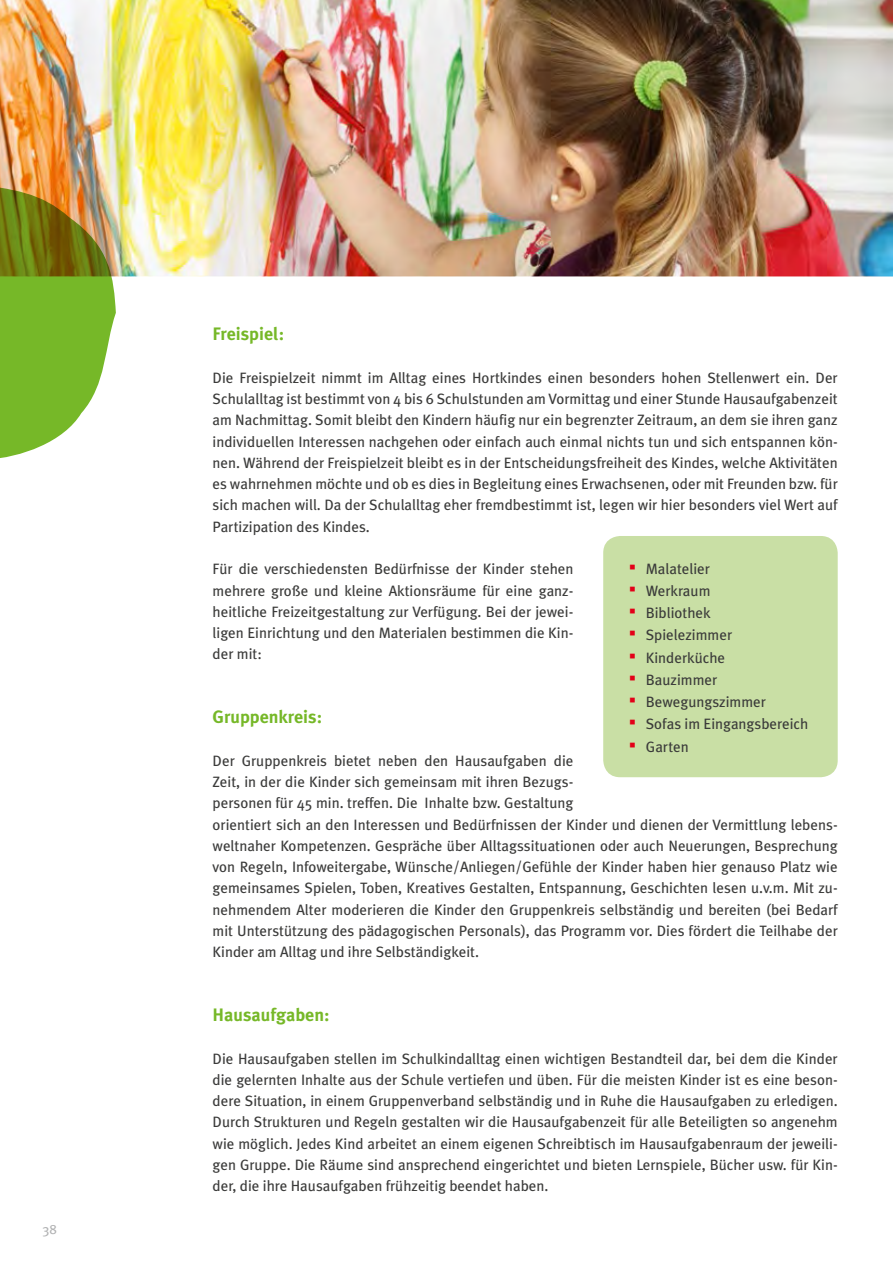
<style>
.page{position:relative;width:893px;height:1263px;background:#fff}
.page>*{position:absolute;margin:0;border:0;box-sizing:border-box;transform-origin:0 0}
.t1{font:700 18px "Meta Plus";color:#76b828}
.t2{font:15px/21.3px "Meta Plus";color:#3b3b3a;text-align:justify}
.t3{font:13.5px "Meta Plus";color:#b1b2b3}
.s1{font-family:"Arial";font-size:21px;color:#e30018}
</style>
<div class="page">
<div style="left:603px;top:536px;width:235px;height:241px;background:#c9dfa5;border-radius:17px"></div>
<img style="left:0;top:0;width:893px;height:276px">
<svg style="left:0;top:183px;width:116px;height:275px;background:#91ae45"></svg>
<p class="t3" style="left:43px;top:1221px;width:16px">38</p>
<p class="t1" style="left:213px;top:324px;width:73px">Freispiel:</p>
<p class="t2" style="left:213px;top:367px;width:627px">Die Freispielzeit nimmt im Alltag eines Hortkindes einen besonders hohen Stellenwert ein. Der Schulalltag ist bestimmt von 4 bis 6 Schulstunden am Vormittag und einer Stunde Hausaufgabenzeit am Nachmittag. Somit bleibt den Kindern häufig nur ein begrenzter Zeitraum, an dem sie ihren ganz individuellen Interessen nachgehen oder einfach auch einmal nichts tun und sich entspannen kön&shy;nen. Während der Freispielzeit bleibt es in der Entscheidungsfreiheit des Kindes, welche Aktivitäten es wahrnehmen möchte und ob es dies in Begleitung eines Erwachsenen, oder mit Freunden bzw. für sich machen will. Da der Schulalltag eher fremdbestimmt ist, legen wir hier besonders viel Wert auf Partizipation des Kindes.</p>
<p class="t2" style="left:213px;top:558px;width:362px">Für die verschiedensten Bedürfnisse der Kinder stehen mehrere große und kleine Aktionsräume für eine ganz&shy;heitliche Freizeitgestaltung zur Verfügung. Bei der jewei&shy;ligen Einrichtung und den Materialen bestimmen die Kin&shy;der mit:</p>
<p class="t2" style="left:629px;top:558px;width:83px"><span class="s1">▪</span> Malatelier</p>
<p class="t2" style="left:629px;top:580px;width:83px"><span class="s1">▪</span> Werkraum</p>
<p class="t2" style="left:629px;top:602px;width:83px"><span class="s1">▪</span> Bibliothek</p>
<p class="t2" style="left:629px;top:624px;width:105px"><span class="s1">▪</span> Spielezimmer</p>
<p class="t2" style="left:629px;top:647px;width:98px"><span class="s1">▪</span> Kinderküche</p>
<p class="t2" style="left:629px;top:669px;width:90px"><span class="s1">▪</span> Bauzimmer</p>
<p class="t2" style="left:629px;top:691px;width:139px"><span class="s1">▪</span> Bewegungszimmer</p>
<p class="t2" style="left:629px;top:713px;width:181px"><span class="s1">▪</span> Sofas im Eingangsbereich</p>
<p class="t2" style="left:629px;top:736px;width:62px"><span class="s1">▪</span> Garten</p>
<p class="t1" style="left:213px;top:706px;width:111px">Gruppenkreis:</p>
<p class="t2" style="left:213px;top:750px;width:627px;text-align:left">Der Gruppenkreis bietet neben den Hausaufgaben die<br>Zeit, in der die Kinder sich gemeinsam mit ihren Bezugs-<br>personen für 45 min. treffen. Die Inhalte bzw. Gestaltung<br>orientiert sich an den Interessen und Bedürfnissen der Kinder und dienen der Vermittlung lebens&shy;weltnaher Kompetenzen. Gespräche über Alltagssituationen oder auch Neuerungen, Besprechung von Regeln, Infoweitergabe, Wünsche/Anliegen/Gefühle der Kinder haben hier genauso Platz wie gemeinsames Spielen, Toben, Kreatives Gestalten, Entspannung, Geschichten lesen u.v.m. Mit zu&shy;nehmendem Alter moderieren die Kinder den Gruppenkreis selbständig und bereiten (bei Bedarf mit Unterstützung des pädagogischen Personals), das Programm vor. Dies fördert die Teilhabe der Kinder am Alltag und ihre Selbständigkeit.</p>
<p class="t1" style="left:213px;top:1004px;width:118px">Hausaufgaben:</p>
<p class="t2" style="left:213px;top:1047px;width:627px">Die Hausaufgaben stellen im Schulkindalltag einen wichtigen Bestandteil dar, bei dem die Kinder die gelernten Inhalte aus der Schule vertiefen und üben. Für die meisten Kinder ist es eine beson&shy;dere Situation, in einem Gruppenverband selbständig und in Ruhe die Hausaufgaben zu erledigen.<br>Durch Strukturen und Regeln gestalten wir die Hausaufgabenzeit für alle Beteiligten so angenehm wie möglich. Jedes Kind arbeitet an einem eigenen Schreibtisch im Hausaufgabenraum der jeweili&shy;gen Gruppe. Die Räume sind ansprechend eingerichtet und bieten Lernspiele, Bücher usw. für Kin&shy;der, die ihre Hausaufgaben frühzeitig beendet haben.</p>
</div>
